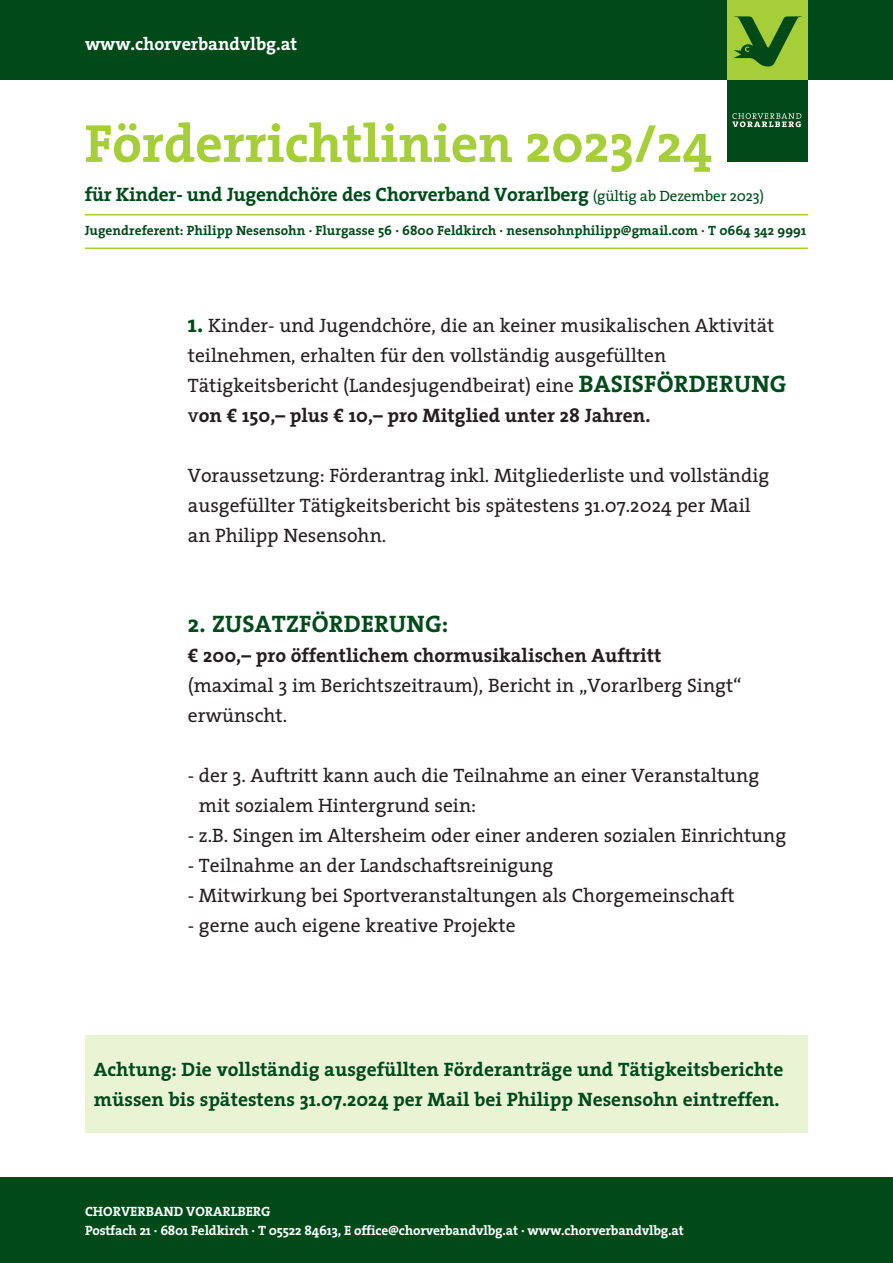
<style>
.page{position:relative;width:893px;height:1263px;background:#fff}
.page>*{position:absolute;margin:0;border:0;box-sizing:border-box;transform-origin:0 0}
.t1{font:700 54px "The Serif";letter-spacing:-.005em;color:#a6ce39}
.t2{font:700 24px "The Serif";letter-spacing:.01em;color:#004a1a}
.t3{font:19.5px/30px "The Serif Plain";color:#231f20}
.t4{font:700 19.5px/30px "The Serif";color:#004a1a}
.t5{font:700 19.5px "The Serif";color:#231f20}
.t6{font:700 18px "The Serif";letter-spacing:-.005em;color:#fff}
.t7{font:700 13.5px/19.5px "The Serif";letter-spacing:-.015em;color:#fff}
.t8{font:700 13.5px "The Serif";color:#004a1a}
.s1{font-family:"The Serif Plain";font-weight:400;font-size:15px}
.s2{font-family:"The Serif";font-weight:700;font-size:24px;color:#004a1a}
.s3{font-family:"The Serif Plain";font-weight:400}
</style>
<div class="page">
<div style="left:0;top:1178px;width:893px;height:85px;background:#004a1a"></div>
<div style="left:0;top:0;width:893px;height:80px;background:#004a1a"></div>
<div style="left:727px;top:80px;width:81px;height:82px;background:#004a1a"></div>
<svg style="left:732px;top:113px;width:69px;height:14px"></svg>
<div style="left:727px;top:0;width:81px;height:80px;background:#a6ce39"></div>
<svg style="left:734px;top:16px;width:68px;height:51px"></svg>
<hr style="left:85px;top:248px;width:723px;height:1px;background:#a6ce39">
<hr style="left:85px;top:214px;width:723px;height:1px;background:#a6ce39">
<div style="left:85px;top:1035px;width:723px;height:97px;background:#eaf3d4"></div>
<p class="t6" style="left:85px;top:29px;width:214px">www.chorverbandvlbg.at</p>
<h1 class="t1" style="left:85px;top:98px;width:629px">Förderrichtlinien 2023/24</h1>
<p class="t4" style="left:85px;top:179px;width:681px">für Kinder- und Jugendchöre des Chorverband Vorarlberg <span class="s1">(gültig ab Dezember 2023)</span></p>
<p class="t8" style="left:85px;top:219px;width:723px">Jugendreferent: Philipp Nesensohn · Flurgasse 56 · 6800 Feldkirch · nesensohnphilipp@gmail.com · T 0664 342 9991</p>
<p class="t3" style="left:188px;top:310px;width:600px"><span class="s2">1.</span> Kinder- und Jugendchöre, die an keiner musikalischen Aktivität teilnehmen, erhalten für den vollständig ausgefüllten<br>Tätigkeitsbericht (Landesjugendbeirat) eine <span class="s2">BASISFÖRDERUNG</span></p>
<p class="t5" style="left:188px;top:399px;width:464px"><span class="s3">v</span>on € 150,– plus € 10,– pro Mitglied unter 28 Jahren.</p>
<p class="t3" style="left:188px;top:460px;width:583px">Voraussetzung: Förderantrag inkl. Mitgliederliste und vollständig ausgefüllter Tätigkeitsbericht bis spätestens 31.07.2024 per Mail an Philipp Nesensohn.</p>
<p class="t2" style="left:188px;top:604px;width:262px">2. ZUSATZFÖRDERUNG:</p>
<p class="t5" style="left:188px;top:639px;width:475px">€ 200,– pro öffentlichem chormusikalischen Auftritt</p>
<p class="t3" style="left:188px;top:670px;width:555px">(maximal 3 im Berichtszeitraum), Bericht in „Vorarlberg Singt“ erwünscht.</p>
<p class="t3" style="left:199px;top:760px;width:562px;text-indent:-11px">- der 3. Auftritt kann auch die Teilnahme an einer Veranstaltung mit sozialem Hintergrund sein:</p>
<p class="t3" style="left:188px;top:820px;width:600px">- z.B. Singen im Altersheim oder einer anderen sozialen Einrichtung</p>
<p class="t3" style="left:188px;top:850px;width:367px">- Teilnahme an der Landschaftsreinigung</p>
<p class="t3" style="left:188px;top:880px;width:548px">- Mitwirkung bei Sportveranstaltungen als Chorgemeinschaft</p>
<p class="t3" style="left:188px;top:910px;width:329px">- gerne auch eigene kreative Projekte</p>
<p class="t4" style="left:94px;top:1054px;width:691px">Achtung: Die vollständig ausgefüllten Förderanträge und Tätigkeitsberichte müssen bis spätestens 31.07.2024 per Mail bei Philipp Nesensohn eintreffen.</p>
<p class="t7" style="left:85px;top:1201px;width:600px">CHORVERBAND VORARLBERG<br>Postfach 21 · 6801 Feldkirch · T 05522 84613, E office@chorverbandvlbg.at · www.chorverbandvlbg.at</p>
</div>
